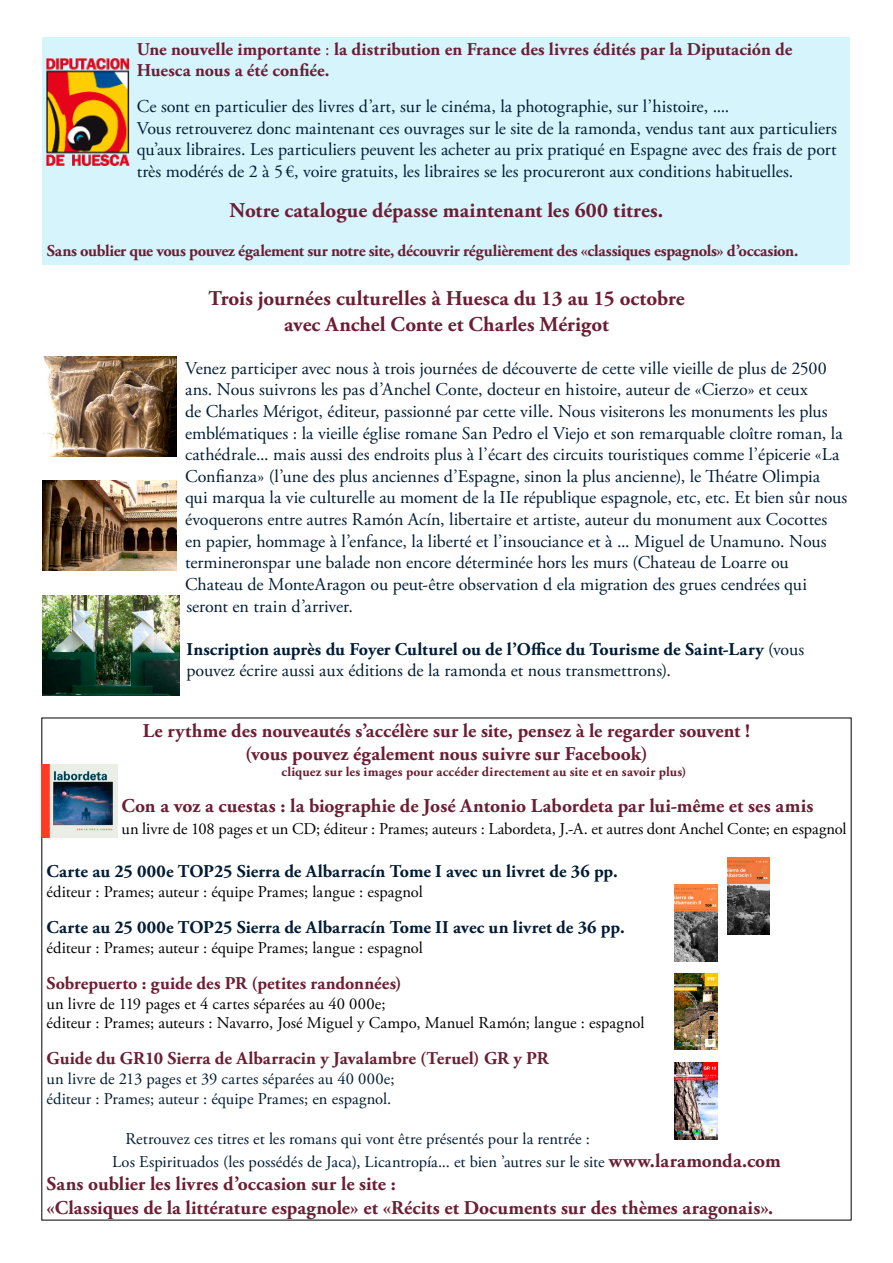
<style>
.page{position:relative;width:893px;height:1263px;background:#fff}
.page>*{position:absolute;margin:0;border:0;box-sizing:border-box;transform-origin:0 0}
.t1{font:700 21px/25.2px "Adobe Garamond Pro";letter-spacing:.005em;color:#6b1e35;text-align:center}
.t2{font:700 19.5px/23.4px "Adobe Garamond Pro";letter-spacing:.005em;color:#6b1e35;text-align:center}
.t3{font:18px/21.6px "Adobe Garamond Pro";letter-spacing:-.005em;color:#001c34}
.t4{font:700 18px/21.6px "Adobe Garamond Pro";letter-spacing:.005em;color:#001c34}
.t5{font:700 18px/21.6px "Adobe Garamond Pro";letter-spacing:.005em;color:#6b1e35}
.t6{font:16.5px/19.8px "Adobe Garamond Pro";color:#010000}
.t7{font:16.5px/19.8px "Adobe Garamond Pro";letter-spacing:.005em;color:#001c34}
.t8{font:700 16.5px "Adobe Garamond Pro";letter-spacing:-.02em;color:#6b1e35}
.t9{font:700 13.5px "Adobe Garamond Pro";letter-spacing:.015em;color:#6b1e35}
.s1{font-weight:400}
.s2{font-weight:700;font-size:19.5px;color:#6b1e35}
</style>
<div class="page">
<div style="left:42px;top:37px;width:808px;height:228px;background:#d6f4fc"></div>
<img style="left:46px;top:58px;width:84px;height:108px">
<img style="left:43px;top:357px;width:134px;height:100px">
<img style="left:43px;top:481px;width:134px;height:89px">
<img style="left:43px;top:595px;width:136px;height:100px">
<img style="left:727px;top:857px;width:43px;height:77px">
<img style="left:675px;top:884px;width:42px;height:77px">
<img style="left:41px;top:765px;width:77px;height:73px">
<img style="left:675px;top:973px;width:42px;height:77px">
<img style="left:675px;top:1063px;width:42px;height:76px">
<p class="t5" style="left:137px;top:38px;width:657px">Une nouvelle importante <span class="s1">:</span> la distribution en France des livres édités par la Diputación de<br>Huesca nous a été confiée.</p>
<p class="t3" style="left:137px;top:96px;width:702px">Ce sont en particulier des livres d’art, sur le cinéma, la photographie, sur l’histoire, ....<br>Vous retrouverez donc maintenant ces ouvrages sur le site de la ramonda, vendus tant aux particuliers qu’aux libraires. Les particuliers peuvent les acheter au prix pratiqué en Espagne avec des frais de port très modérés de 2 à 5 €, voire gratuits, les libraires se les procureront aux conditions habituelles.</p>
<p class="t1" style="left:230px;top:198px;width:435px">Notre catalogue dépasse maintenant les 600 titres.</p>
<p class="t8" style="left:47px;top:241px;width:753px">Sans oublier que vous pouvez également sur notre site, découvrir régulièrement des «classiques espagnols» d’occasion.</p>
<p class="t1" style="left:208px;top:287px;width:478px">Trois journées culturelles à Huesca du 13 au 15 octobre avec Anchel Conte et Charles Mérigot</p>
<p class="t3" style="left:185px;top:358px;width:664px">Venez participer avec nous à trois journées de découverte de cette ville vieille de plus de 2500 ans. Nous suivrons les pas d’Anchel Conte, docteur en histoire, auteur de «Cierzo» et ceux<br>de Charles Mérigot, éditeur, passionné par cette ville. Nous visiterons les monuments les plus emblématiques : la vieille église romane San Pedro el Viejo et son remarquable cloître roman, la cathédrale... mais aussi des endroits plus à l’écart des circuits touristiques comme l’épicerie «La Confianza» (l’une des plus anciennes d’Espagne, sinon la plus ancienne), le Théatre Olimpia<br>qui marqua la vie culturelle au moment de la IIe république espagnole, etc, etc. Et bien sûr nous évoquerons entre autres Ramón Acín, libertaire et artiste, auteur du monument aux Cocottes en papier, hommage à l’enfance, la liberté et l’insouciance et à ... Miguel de Unamuno. Nous termineronspar une balade non encore déterminée hors les murs (Chateau de Loarre ou Chateau de MonteAragon ou peut-être observation d ela migration des grues cendrées qui seront en train d’arriver.</p>
<p class="t4" style="left:186px;top:638px;width:619px">Inscription auprès du Foyer Culturel ou de l’Office du Tourisme de Saint-Lary <span class="s1">(vous pouvez écrire aussi aux éditions de la ramonda et nous transmettrons).</span></p>
<p class="t2" style="left:143px;top:719px;width:609px">Le rythme des nouveautés s’accélère sur le site, pensez à le regarder souvent ! (vous pouvez également nous suivre sur Facebook)</p>
<p class="t9" style="left:281px;top:764px;width:406px">cliquez sur les images pour accéder directement au site et en savoir plus)</p>
<p class="t2" style="left:121px;top:795px;width:693px">Con a voz a cuestas : la biographie de José Antonio Labordeta par lui-même et ses amis</p>
<p class="t6" style="left:121px;top:819px;width:726px">un livre de 108 pages et un CD; éditeur : Prames; auteurs : Labordeta, J.-A. et autres dont Anchel Conte; en espagnol</p>
<p class="t4" style="left:46px;top:861px;width:573px">Carte au 25 000e TOP25 Sierra de Albarracín Tome I avec un livret de 36 pp.</p>
<p class="t6" style="left:46px;top:882px;width:378px">éditeur : Prames; auteur : équipe Prames; langue : espagnol</p>
<p class="t4" style="left:46px;top:917px;width:580px">Carte au 25 000e TOP25 Sierra de Albarracín Tome II avec un livret de 36 pp.</p>
<p class="t6" style="left:46px;top:938px;width:378px">éditeur : Prames; auteur : équipe Prames; langue : espagnol</p>
<p class="t5" style="left:46px;top:972px;width:357px">Sobrepuerto : guide des PR (petites randonnées)</p>
<p class="t6" style="left:46px;top:994px;width:599px">un livre de 119 pages et 4 cartes séparées au 40 000e;<br>éditeur : Prames; auteurs : Navarro, José Miguel y Campo, Manuel Ramón; langue : espagnol</p>
<p class="t5" style="left:46px;top:1048px;width:504px">Guide du GR10 Sierra de Albarracin y Javalambre (Teruel) GR y PR</p>
<p class="t7" style="left:46px;top:1070px;width:350px">un livre de 213 pages et 39 cartes séparées au 40 000e; éditeur : Prames; auteur : équipe Prames; en espagnol.</p>
<p class="t7" style="left:112px;top:1127px;width:670px;line-height:23.4px;text-indent:13px">Retrouvez ces titres et les romans qui vont être présentés pour la rentrée :<br>Los Espirituados (les possédés de Jaca), Licantropía... et bien ’autres sur le site <span class="s2">www.laramonda.com</span></p>
<p class="t2" style="left:46px;top:1173px;width:728px;text-align:left">Sans oublier les livres d’occasion sur le site :<br>«Classiques de la littérature espagnole» et «Récits et Documents sur des thèmes aragonais».</p>
</div>
